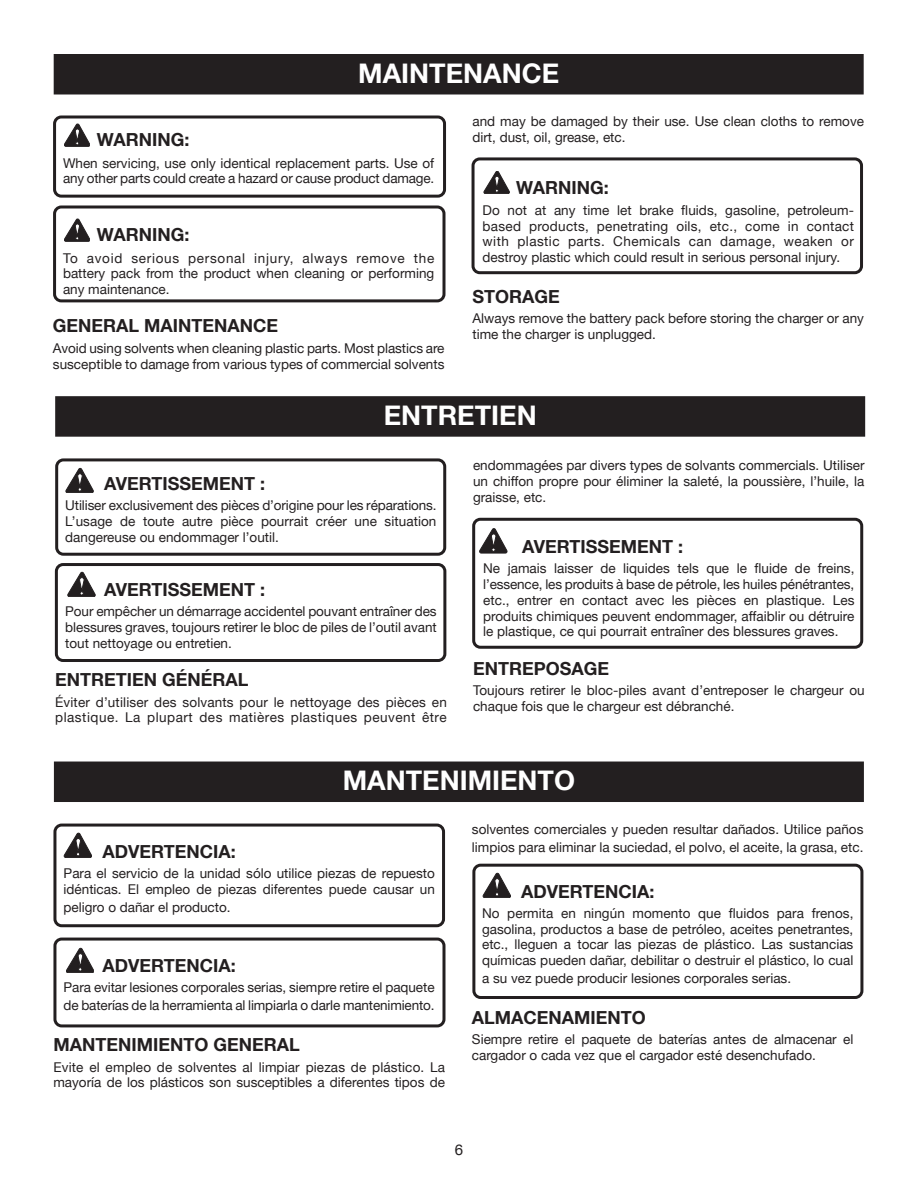
<style>
.page{position:relative;width:918px;height:1188px;background:#fff}
.page>*{position:absolute;margin:0;border:0;box-sizing:border-box;transform-origin:0 0}
.HEADING{font:700 27px "Helvetica Neue";color:#fff}
.Warning{font:700 18px "Helvetica Neue";color:#231f20}
.Heading_2{font:700 18px "Helvetica Neue";color:#231f20}
.t1{font:15px "Helvetica Neue";color:#231f20}
.Warning_Text{font:13.5px/15.8px "Helvetica Neue";color:#231f20;text-align:justify}
.Body_text{font:13.5px/15.8px "Helvetica Neue";color:#231f20}
.Body_text-2{font:13.5px/15.8px "Helvetica Neue";letter-spacing:.02em;color:#231f20}
</style>
<div class="page">
<div style="left:54px;top:55px;width:809px;height:39px;background:#231f20"></div>
<div style="left:54px;top:54px;width:810px;height:40px;border:2px solid #231f20"></div>
<div style="left:53px;top:206px;width:392px;height:96px;border:3px solid #231f20;border-radius:7px"></div>
<div style="left:472px;top:157px;width:391px;height:117px;border:3px solid #231f20;border-radius:7px"></div>
<div style="left:53px;top:116px;width:393px;height:82px;border:3px solid #231f20;border-radius:7px"></div>
<svg style="left:64px;top:124px;width:26px;height:22px"></svg>
<svg style="left:64px;top:219px;width:26px;height:22px"></svg>
<svg style="left:484px;top:171px;width:25px;height:23px"></svg>
<div style="left:56px;top:397px;width:808px;height:39px;background:#231f20"></div>
<div style="left:55px;top:396px;width:810px;height:41px;border:2px solid #231f20"></div>
<div style="left:55px;top:563px;width:391px;height:99px;border:3px solid #231f20;border-radius:7px"></div>
<div style="left:55px;top:458px;width:391px;height:98px;border:3px solid #231f20;border-radius:7px"></div>
<svg style="left:66px;top:468px;width:27px;height:25px"></svg>
<svg style="left:68px;top:572px;width:27px;height:25px"></svg>
<div style="left:472px;top:518px;width:391px;height:131px;border:3px solid #231f20;border-radius:7px"></div>
<svg style="left:479px;top:529px;width:28px;height:24px"></svg>
<div style="left:55px;top:762px;width:808px;height:39px;background:#231f20"></div>
<div style="left:54px;top:762px;width:810px;height:40px;border:2px solid #231f20"></div>
<div style="left:53px;top:938px;width:392px;height:89px;border:3px solid #231f20;border-radius:7px"></div>
<div style="left:53px;top:824px;width:392px;height:103px;border:3px solid #231f20;border-radius:7px"></div>
<div style="left:472px;top:864px;width:391px;height:135px;border:3px solid #231f20;border-radius:7px"></div>
<svg style="left:64px;top:833px;width:28px;height:25px"></svg>
<svg style="left:483px;top:873px;width:28px;height:25px"></svg>
<svg style="left:66px;top:948px;width:28px;height:25px"></svg>
<p class="HEADING" style="left:358px;top:57px;width:202px">MAINTENANCE</p>
<p class="Warning" style="left:97px;top:129px;width:94px">WARNING:</p>
<p class="Warning_Text" style="left:63px;top:155px;width:373px">When servicing, use only identical replacement parts. Use of any other parts could create a hazard or cause product damage.</p>
<p class="Warning" style="left:97px;top:224px;width:94px">WARNING:</p>
<p class="Warning_Text" style="left:63px;top:250px;width:373px">To avoid serious personal injury, always remove the battery pack from the product when cleaning or performing any maintenance.</p>
<p class="Heading_2" style="left:53px;top:315px;width:227px">GENERAL MAINTENANCE</p>
<p class="Body_text" style="left:53px;top:340px;width:393px">Avoid using solvents when cleaning plastic parts. Most plastics are susceptible to damage from various types of commercial solvents</p>
<p class="Body_text" style="left:472px;top:113px;width:393px">and may be damaged by their use. Use clean cloths to remove dirt, dust, oil, grease, etc.</p>
<p class="Warning" style="left:516px;top:176px;width:94px">WARNING:</p>
<p class="Warning_Text" style="left:483px;top:202px;width:373px">Do not at any time let brake fluids, gasoline, petroleum&shy;based products, penetrating oils, etc., come in contact with plastic parts. Chemicals can damage, weaken or destroy plastic which could result in serious personal injury.</p>
<p class="Heading_2" style="left:472px;top:285px;width:89px">STORAGE</p>
<p class="Body_text" style="left:472px;top:310px;width:393px">Always remove the battery pack before storing the charger or any time the charger is unplugged.</p>
<p class="HEADING" style="left:384px;top:399px;width:154px">ENTRETIEN</p>
<p class="Warning" style="left:104px;top:473px;width:162px">AVERTISSEMENT :</p>
<p class="Warning_Text" style="left:65px;top:498px;width:373px">Utiliser exclusivement des pièces d’origine pour les réparations.<br>L’usage de toute autre pièce pourrait créer une situation dangereuse ou endommager l’outil.</p>
<p class="Warning" style="left:104px;top:579px;width:162px">AVERTISSEMENT :</p>
<p class="Warning_Text" style="left:65px;top:603px;width:373px">Pour empêcher un démarrage accidentel pouvant entraîner des blessures graves, toujours retirer le bloc de piles de l’outil avant tout nettoyage ou entretien.</p>
<p class="Heading_2" style="left:55px;top:669px;width:195px">ENTRETIEN GÉNÉRAL</p>
<p class="Body_text-2" style="left:55px;top:694px;width:393px">Éviter d’utiliser des solvants pour le nettoyage des pièces en plastique. La plupart des matières plastiques peuvent être</p>
<p class="Body_text" style="left:473px;top:457px;width:393px;text-align:justify">endommagées par divers types de solvants commercials. Utiliser un chiffon propre pour éliminer la saleté, la poussière, l’huile, la graisse, etc.</p>
<p class="Warning" style="left:522px;top:536px;width:162px">AVERTISSEMENT :</p>
<p class="Warning_Text" style="left:483px;top:561px;width:373px">Ne jamais laisser de liquides tels que le fluide de freins, l’essence, les produits à base de pétrole, les huiles pénétrantes, etc., entrer en contact avec les pièces en plastique. Les produits chimiques peuvent endommager, affaiblir ou détruire le plastique, ce qui pourrait entraîner des blessures graves.</p>
<p class="Heading_2" style="left:473px;top:657px;width:138px">ENTREPOSAGE</p>
<p class="Body_text" style="left:473px;top:682px;width:393px">Toujours retirer le bloc-piles avant d’entreposer le chargeur ou chaque fois que le chargeur est débranché.</p>
<p class="HEADING" style="left:343px;top:764px;width:234px">MANTENIMIENTO</p>
<p class="Warning" style="left:103px;top:840px;width:135px">ADVERTENCIA:</p>
<p class="Warning_Text" style="left:64px;top:865px;width:373px">Para el servicio de la unidad sólo utilice piezas de repuesto idénticas. El empleo de piezas diferentes puede causar un</p>
<p class="Warning_Text" style="left:64px;top:899px;width:169px">peligro o dañar el producto.</p>
<p class="Warning" style="left:103px;top:955px;width:135px">ADVERTENCIA:</p>
<p class="Warning_Text" style="left:64px;top:978px;width:373px;line-height:18px">Para evitar lesiones corporales serias, siempre retire el paquete de baterías de la herramienta al limpiarla o darle mantenimiento.</p>
<p class="Heading_2" style="left:53px;top:1034px;width:248px">MANTENIMIENTO GENERAL</p>
<p class="Body_text" style="left:53px;top:1059px;width:393px">Evite el empleo de solventes al limpiar piezas de plástico. La mayoría de los plásticos son susceptibles a diferentes tipos de</p>
<p class="Body_text" style="left:472px;top:820px;width:393px;line-height:18px">solventes comerciales y pueden resultar dañados. Utilice paños limpios para eliminar la suciedad, el polvo, el aceite, la grasa, etc.</p>
<p class="Warning" style="left:521px;top:880px;width:135px">ADVERTENCIA:</p>
<p class="Warning_Text" style="left:482px;top:905px;width:373px">No permita en ningún momento que fluidos para frenos, gasolina, productos a base de petróleo, aceites penetrantes, etc., lleguen a tocar las piezas de plástico. Las sustancias químicas pueden dañar, debilitar o destruir el plástico, lo cual</p>
<p class="Warning_Text" style="left:482px;top:970px;width:311px">a su vez puede producir lesiones corporales serias.</p>
<p class="Heading_2" style="left:472px;top:1007px;width:175px">ALMACENAMIENTO</p>
<p class="Warning_Text" style="left:472px;top:1032px;width:383px">Siempre retire el paquete de baterías antes de almacenar el cargador o cada vez que el cargador esté desenchufado.</p>
<p class="t1" style="left:455px;top:1141px;width:10px">6</p>
</div>
